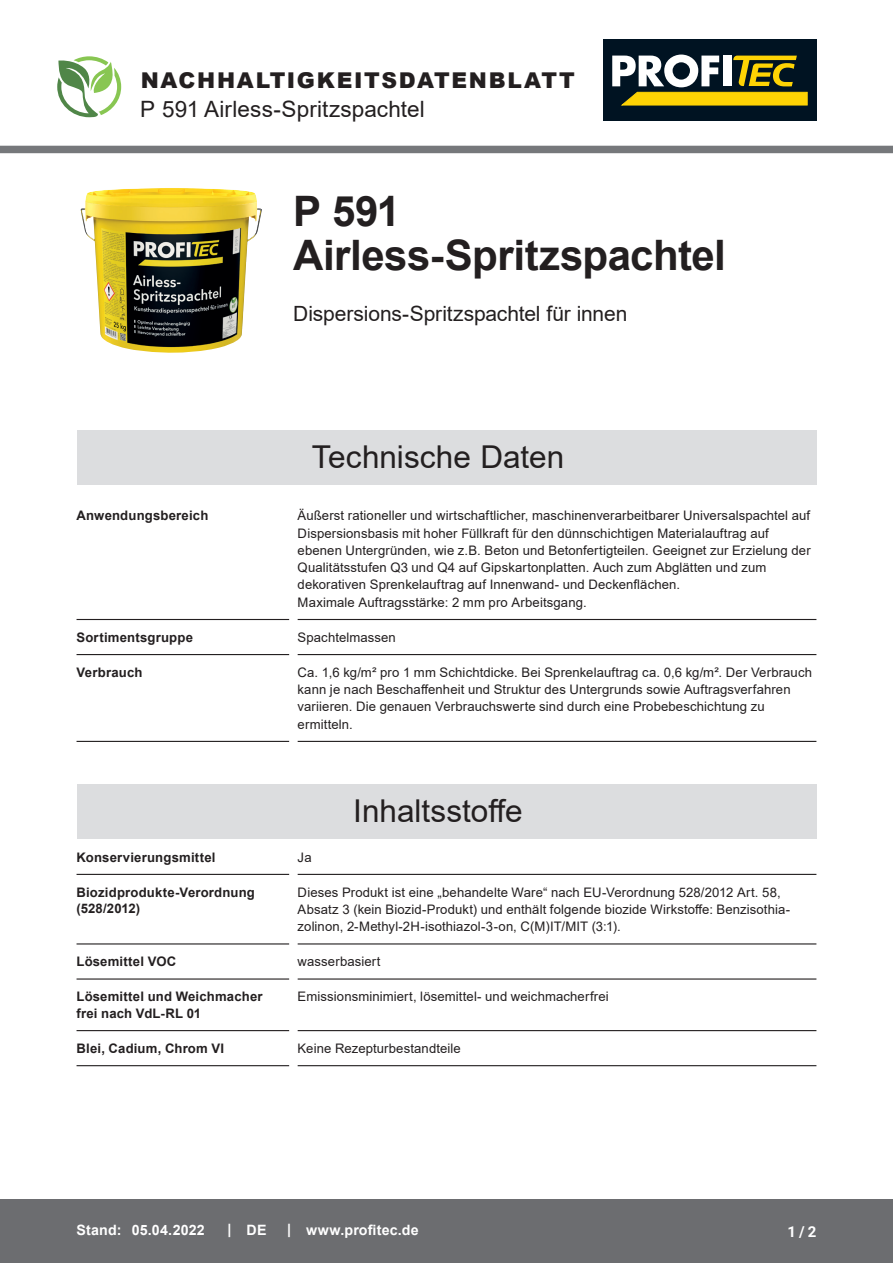
<style>
.page{position:relative;width:893px;height:1263px;background:#fff}
.page>*{position:absolute;margin:0;border:0;box-sizing:border-box;transform-origin:0 0}
.CB_AF_Produktname{font:700 42px "Arial";letter-spacing:-.01em;color:#231f20}
.CB_AF_Kapitel_Uebers{font:31.5px "Arial";color:#231f20}
.CB_AF_Kopf_Produktna{font:22.5px "Arial";letter-spacing:.005em;color:#231f20}
.CB_AF_Kopf_TM{font:900 21.75px "Arial";letter-spacing:.08em;color:#231f20}
.CB_AF_Subline_Produk{font:21px "Arial";letter-spacing:-.005em;color:#231f20}
.t1{font:700 15px "Roboto";color:#fff}
.CB_AF_Fuß_Stand_link{font:700 14.25px "Arial";letter-spacing:.01em;color:#fff}
.CB_AF_Text_Standard{font:13.2px/17.2px "Arial";letter-spacing:.01em;color:#231f20}
.CB_AF_Abschnitt_Uebe{font:700 13.2px/16.5px "Arial";letter-spacing:.015em;color:#231f20}
</style>
<div class="page">
<div style="left:0;top:146px;width:893px;height:7px;background:#76787b"></div>
<div style="left:0;top:1199px;width:893px;height:64px;background:#6c6d70"></div>
<svg style="left:57px;top:56px;width:64px;height:61px"></svg>
<img style="left:81px;top:188px;width:181px;height:165px">
<div style="left:77px;top:431px;width:739px;height:54px;background:#dcdddf"></div>
<hr style="left:77px;top:619px;width:212px;height:1px;background:#231f20">
<hr style="left:298px;top:619px;width:518px;height:1px;background:#231f20">
<hr style="left:77px;top:654px;width:212px;height:1px;background:#231f20">
<hr style="left:298px;top:654px;width:518px;height:1px;background:#231f20">
<hr style="left:77px;top:741px;width:212px;height:1px;background:#231f20">
<hr style="left:298px;top:741px;width:518px;height:1px;background:#231f20">
<div style="left:77px;top:784px;width:739px;height:55px;background:#dcdddf"></div>
<hr style="left:77px;top:874px;width:212px;height:1px;background:#231f20">
<hr style="left:298px;top:874px;width:518px;height:1px;background:#231f20">
<hr style="left:77px;top:943px;width:212px;height:1px;background:#231f20">
<hr style="left:298px;top:943px;width:518px;height:1px;background:#231f20">
<hr style="left:77px;top:978px;width:212px;height:1px;background:#231f20">
<hr style="left:298px;top:978px;width:518px;height:1px;background:#231f20">
<hr style="left:77px;top:1030px;width:212px;height:1px;background:#231f20">
<hr style="left:298px;top:1030px;width:518px;height:1px;background:#231f20">
<hr style="left:77px;top:1065px;width:212px;height:1px;background:#231f20">
<hr style="left:298px;top:1065px;width:518px;height:1px;background:#231f20">
<div style="left:603px;top:39px;width:213px;height:81px;background:#001322"></div>
<svg style="left:612px;top:55px;width:195px;height:50px"></svg>
<p class="CB_AF_Kopf_TM" style="left:141px;top:65px;width:436px">NACHHALTIGKEITSDATENBLATT</p>
<p class="CB_AF_Kopf_Produktna" style="left:140px;top:94px;width:286px">P 591 Airless-Spritzspachtel</p>
<p class="CB_AF_Produktname" style="left:293px;top:182px;width:109px">P 591</p>
<p class="CB_AF_Produktname" style="left:293px;top:225px;width:434px">Airless-Spritzspachtel</p>
<p class="CB_AF_Subline_Produk" style="left:293px;top:299px;width:336px">Dispersions-Spritzspachtel für innen</p>
<p class="CB_AF_Kapitel_Uebers" style="left:312px;top:436px;width:254px">Technische Daten</p>
<p class="CB_AF_Abschnitt_Uebe" style="left:77px;top:508px;width:133px">Anwendungsbereich</p>
<p class="CB_AF_Text_Standard" style="left:298px;top:507px;width:515px">Äußerst rationeller und wirtschaftlicher, maschinenverarbeitbarer Universalspachtel auf Dispersionsbasis mit hoher Füllkraft für den dünnschichtigen Materialauftrag auf ebenen Untergründen, wie z.B. Beton und Betonfertigteilen. Geeignet zur Erzielung der Qualitätsstufen Q3 und Q4 auf Gipskartonplatten. Auch zum Abglätten und zum dekorativen Sprenkelauftrag auf Innenwand- und Deckenflächen.<br>Maximale Auftragsstärke: 2 mm pro Arbeitsgang.</p>
<p class="CB_AF_Abschnitt_Uebe" style="left:77px;top:629px;width:118px">Sortimentsgruppe</p>
<p class="CB_AF_Text_Standard" style="left:298px;top:628px;width:100px">Spachtelmassen</p>
<p class="CB_AF_Abschnitt_Uebe" style="left:77px;top:664px;width:68px">Verbrauch</p>
<p class="CB_AF_Text_Standard" style="left:298px;top:663px;width:516px">Ca. 1,6 kg/m² pro 1 mm Schichtdicke. Bei Sprenkelauftrag ca. 0,6 kg/m². Der Verbrauch kann je nach Beschaffenheit und Struktur des Untergrunds sowie Auftragsverfahren variieren. Die genauen Verbrauchswerte sind durch eine Probebeschichtung zu ermitteln.</p>
<p class="CB_AF_Kapitel_Uebers" style="left:353px;top:789px;width:171px">Inhaltsstoffe</p>
<p class="CB_AF_Abschnitt_Uebe" style="left:77px;top:849px;width:140px">Konservierungsmittel</p>
<p class="CB_AF_Text_Standard" style="left:298px;top:848px;width:15px">Ja</p>
<p class="CB_AF_Abschnitt_Uebe" style="left:77px;top:884px;width:180px">Biozidprodukte-Verordnung (528/2012)</p>
<p class="CB_AF_Text_Standard" style="left:298px;top:883px;width:494px">Dieses Produkt ist eine „behandelte Ware“ nach EU-Verordnung 528/2012 Art. 58,<br>Absatz 3 (kein Biozid-Produkt) und enthält folgende biozide Wirkstoffe: Benzisothia&shy;zolinon, 2-Methyl-2H-isothiazol-3-on, C(M)IT/MIT (3:1).</p>
<p class="CB_AF_Abschnitt_Uebe" style="left:77px;top:953px;width:101px">Lösemittel VOC</p>
<p class="CB_AF_Text_Standard" style="left:298px;top:953px;width:84px">wasserbasiert</p>
<p class="CB_AF_Abschnitt_Uebe" style="left:77px;top:988px;width:188px">Lösemittel und Weichmacher frei nach VdL-RL 01</p>
<p class="CB_AF_Text_Standard" style="left:298px;top:988px;width:312px">Emissionsminimiert, lösemittel- und weichmacherfrei</p>
<p class="CB_AF_Abschnitt_Uebe" style="left:77px;top:1040px;width:149px">Blei, Cadium, Chrom VI</p>
<p class="CB_AF_Text_Standard" style="left:298px;top:1039px;width:165px">Keine Rezepturbestandteile</p>
<p class="CB_AF_Fuß_Stand_link" style="left:77px;top:1220px;width:46px">Stand:</p>
<p class="CB_AF_Fuß_Stand_link" style="left:132px;top:1220px;width:74px">05.04.2022</p>
<p class="CB_AF_Fuß_Stand_link" style="left:228px;top:1219px;width:5px">|</p>
<p class="CB_AF_Fuß_Stand_link" style="left:247px;top:1220px;width:21px">DE</p>
<p class="CB_AF_Fuß_Stand_link" style="left:287px;top:1219px;width:5px">|</p>
<p class="CB_AF_Fuß_Stand_link" style="left:306px;top:1220px;width:114px">www.profitec.de</p>
<p class="t1" style="left:787px;top:1221px;width:30px">1 / 2</p>
</div>
